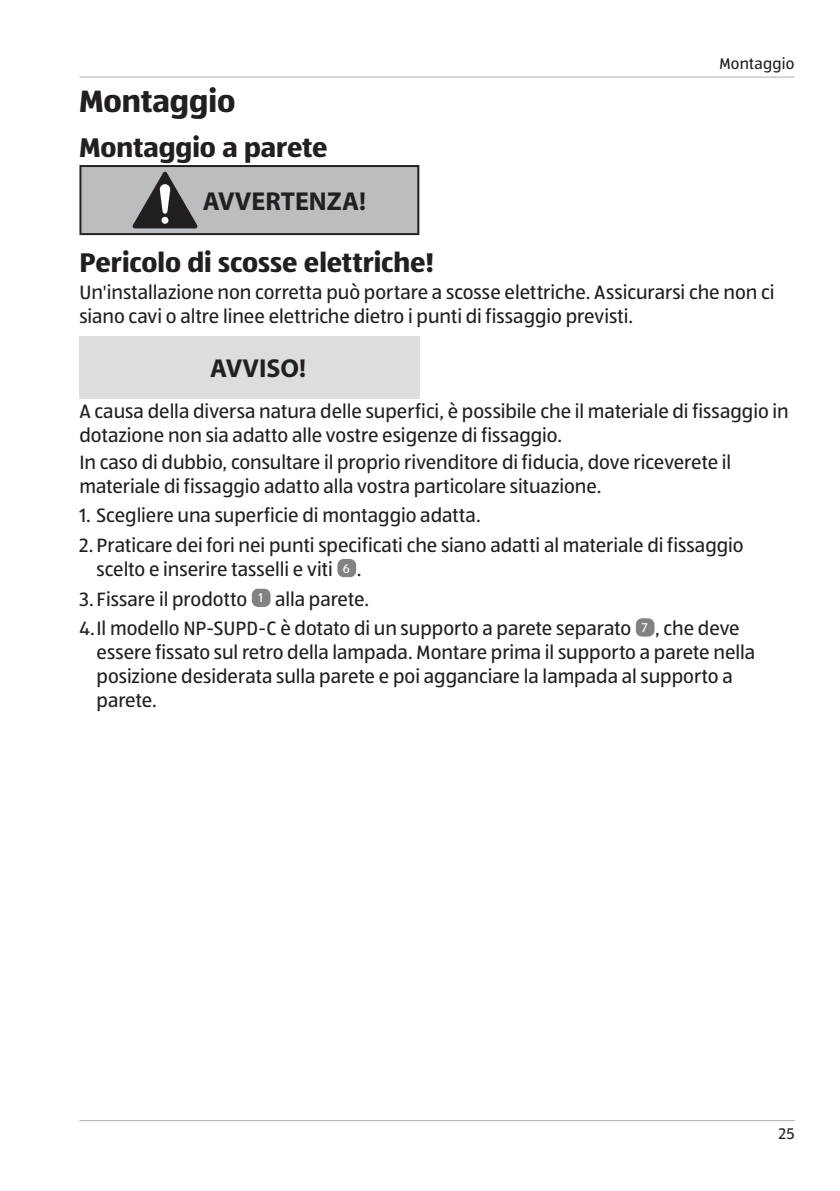
<style>
.page{position:relative;width:840px;height:1191px;background:#fff}
.page>*{position:absolute;margin:0;border:0;box-sizing:border-box;transform-origin:0 0}
.t1{font:700 32px "ALDISUEDOT";color:#231f20}
.t2{font:700 28px "ALDISUEDOT";color:#231f20}
.t3{font:700 26px "Myriad Pro";color:#231f20}
.t4{font:20px/24px "ALDISUEDOT";color:#231f20}
.t5{font:16px "ALDISUEDOT";letter-spacing:.015em;color:#231f20}
</style>
<div class="page">
<div style="left:80px;top:166px;width:338px;height:68px;background:#bcbdc0"></div>
<hr style="left:79px;top:165px;width:340px;height:2px;background:#231f20">
<hr style="left:79px;top:167px;width:2px;height:66px;background:#231f20">
<hr style="left:417px;top:167px;width:2px;height:66px;background:#231f20">
<hr style="left:79px;top:233px;width:340px;height:2px;background:#231f20">
<svg style="left:132px;top:171px;width:66px;height:57px"></svg>
<div style="left:79px;top:336px;width:341px;height:63px;background:#dcdddf"></div>
<div style="left:337px;top:558px;width:19px;height:20px;background:#808285;border-radius:7px"></div>
<div style="left:336px;top:558px;width:21px;height:20px;border:1px solid #fff;border-radius:7px"></div>
<div style="left:251px;top:588px;width:20px;height:19px;background:#808285;border-radius:7px"></div>
<div style="left:251px;top:588px;width:20px;height:20px;border:1px solid #fff;border-radius:7px"></div>
<div style="left:635px;top:618px;width:19px;height:19px;background:#808285;border-radius:7px"></div>
<div style="left:634px;top:617px;width:21px;height:20px;border:1px solid #fff;border-radius:7px"></div>
<hr style="left:79px;top:77px;width:715px;height:1px;background:#adaeb2">
<hr style="left:79px;top:1120px;width:715px;height:1px;background:#adaeb2">
<p class="t5" style="left:719px;top:53px;width:77px">Montaggio</p>
<h1 class="t1" style="left:79px;top:80px;width:157px">Montaggio</h1>
<h2 class="t2" style="left:79px;top:129px;width:249px">Montaggio a parete</h2>
<h3 class="t3" style="left:202px;top:185px;width:165px">AVVERTENZA!</h3>
<h2 class="t2" style="left:79px;top:244px;width:356px">Pericolo di scosse elettriche!</h2>
<p class="t4" style="left:79px;top:279px;width:696px">Un'installazione non corretta può portare a scosse elettriche. Assicurarsi che non ci siano cavi o altre linee elettriche dietro i punti di fissaggio previsti.</p>
<h3 class="t3" style="left:210px;top:351px;width:97px">AVVISO!</h3>
<p class="t4" style="left:79px;top:398px;width:710px">A causa della diversa natura delle superfici, è possibile che il materiale di fissaggio in dotazione non sia adatto alle vostre esigenze di fissaggio.</p>
<p class="t4" style="left:79px;top:449px;width:653px">In caso di dubbio, consultare il proprio rivenditore di fiducia, dove riceverete il materiale di fissaggio adatto alla vostra particolare situazione.</p>
<p class="t4" style="left:79px;top:503px;width:403px">1. Scegliere una superficie di montaggio adatta.</p>
<p class="t4" style="left:96px;top:532px;width:648px;text-indent:-17px">2. Praticare dei fori nei punti specificati che siano adatti al materiale di fissaggio scelto e inserire tasselli e viti <sup>6</sup> .</p>
<p class="t4" style="left:79px;top:583px;width:661px;line-height:29.6px">3. Fissare il prodotto <sup>1</sup> alla parete.<br>4.Il modello NP-SUPD-C è dotato di un supporto a parete separato <sup>7</sup> , che deve</p>
<p class="t4" style="left:96px;top:640px;width:660px">essere fissato sul retro della lampada. Montare prima il supporto a parete nella posizione desiderata sulla parete e poi agganciare la lampada al supporto a parete.</p>
<p class="t5" style="left:778px;top:1123px;width:17px">25</p>
</div>
